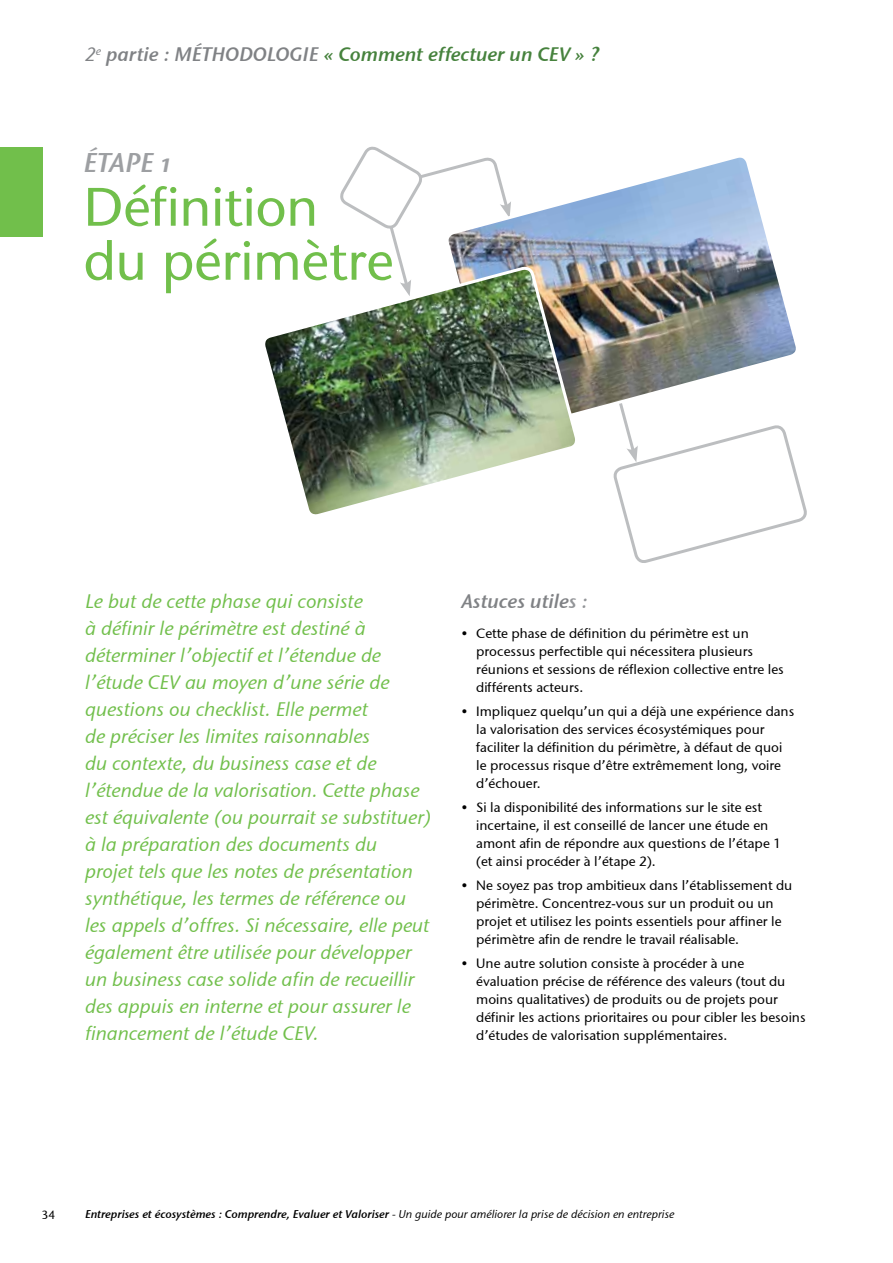
<style>
.page{position:relative;width:893px;height:1263px;background:#fff}
.page>*{position:absolute;margin:0;border:0;box-sizing:border-box;transform-origin:0 0}
.t1{font:500 54px/54px "Stone Sans Std";color:#71bf4b}
.t2{font:27px "Stone Sans Sem OSITCTT Semi Ita";color:#9d9fa2}
.t3{font:italic 19.5px/27px "Stone Sans ITCTT Medium";color:#71bf4b}
.t4{font:19.5px "Stone Sans Sem OSITCTT Semi Ita";color:#46823d}
.t5{font:19.5px "Stone Sans Sem OSITCTT Semi Ita";color:#808285}
.t6{font:13.5px/18px "Stone Sans ITCTT Medium";color:#000}
.t7{font:12px "Stone Sans ITCTT Medium";color:#000}
.t8{font:11.25px "Stone Sans Sem OSITCTT Semi Ita";color:#000}
.s1{font-family:"Stone Sans ITCTT Medium";font-style:italic;color:#808285}
.s2{color:#808285}
.s3{color:#939598}
.s4{font-family:"Stone Sans ITCTT Medium";font-style:italic}
</style>
<div class="page">
<div style="left:0;top:148px;width:43px;height:89px;background:#71bf4b"></div>
<svg style="left:613px;top:449px;width:194px;height:114px"></svg>
<svg style="left:340px;top:146px;width:105px;height:119px"></svg>
<img style="left:445px;top:157px;width:351px;height:292px">
<img style="left:265px;top:265px;width:315px;height:250px">
<h3 class="t4" style="left:85px;top:43px;width:515px"><span class="s1">2</span><sup>e</sup> <span class="s2">partie : Méthodologie</span> « Comment effectuer un CEV » ?</h3>
<h2 class="t2" style="left:84px;top:146px;width:89px">ÉTAPE 1</h2>
<h1 class="t1" style="left:84px;top:180px;width:312px">Définition du périmètre</h1>
<p class="t3" style="left:85px;top:587px;width:348px">Le but de cette phase qui consiste<br>à définir le périmètre est destiné à déterminer l’objectif et l’étendue de l’étude CEV au moyen d’une série de questions ou checklist. Elle permet<br>de préciser les limites raisonnables<br>du contexte, du business case et de l’étendue de la valorisation. Cette phase est équivalente (ou pourrait se substituer) à la préparation des documents du<br>projet tels que les notes de présentation synthétique, les termes de référence ou les appels d’offres. Si nécessaire, elle peut également être utilisée pour développer un business case solide afin de recueillir des appuis en interne et pour assurer le financement de l’étude CEV.</p>
<h3 class="t5" style="left:461px;top:589px;width:127px">Astuces utile<span class="s3">s :</span></h3>
<p class="t6" style="left:476px;top:624px;width:309px;text-indent:-15px">• Cette phase de définition du périmètre est un processus perfectible qui nécessitera plusieurs réunions et sessions de réflexion collective entre les différents acteurs.</p>
<p class="t6" style="left:476px;top:702px;width:319px;text-indent:-15px">• Impliquez quelqu’un qui a déjà une expérience dans la valorisation des services écosystémiques pour faciliter la définition du périmètre, à défaut de quoi le processus risque d’être extrêmement long, voire d’échouer.</p>
<p class="t6" style="left:476px;top:798px;width:306px;text-indent:-15px">• Si la disponibilité des informations sur le site est incertaine, il est conseillé de lancer une étude en amont afin de répondre aux questions de l’étape 1 (et ainsi procéder à l’étape 2).</p>
<p class="t6" style="left:476px;top:876px;width:318px;text-indent:-15px">• Ne soyez pas trop ambitieux dans l’établissement du périmètre. Concentrez-vous sur un produit ou un projet et utilisez les points essentiels pour affiner le périmètre afin de rendre le travail réalisable.</p>
<p class="t6" style="left:476px;top:954px;width:331px;text-indent:-15px">• Une autre solution consiste à procéder à une évaluation précise de référence des valeurs (tout du moins qualitatives) de produits ou de projets pour définir les actions prioritaires ou pour cibler les besoins d’études de valorisation supplémentaires.</p>
<p class="t7" style="left:42px;top:1208px;width:15px">34</p>
<p class="t8" style="left:85px;top:1208px;width:591px">Entreprises et écosystèmes : Comprendre, Evaluer et Valoriser <span class="s4">- Un guide pour améliorer la prise de décision en entreprise</span></p>
</div>
